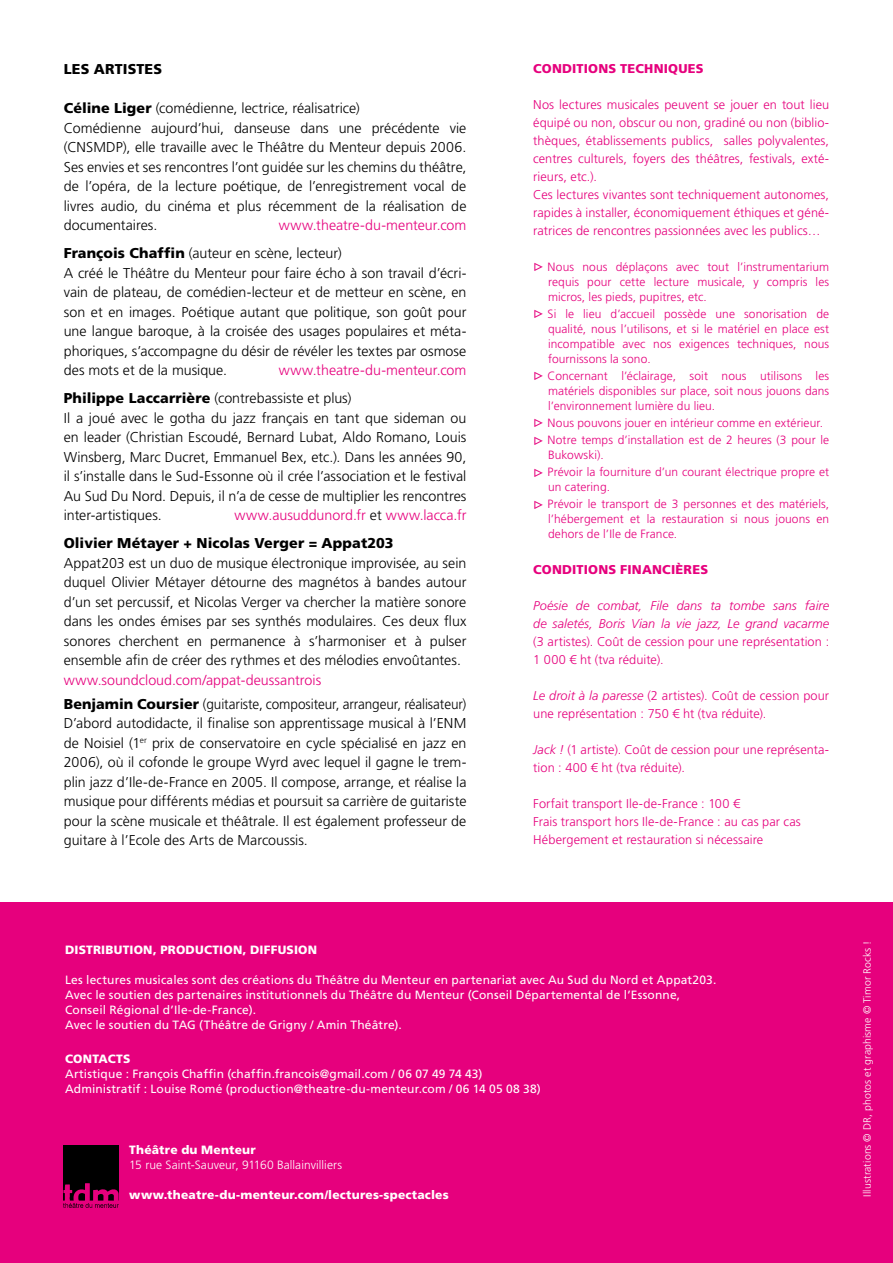
<style>
.page{position:relative;width:893px;height:1263px;background:#fff}
.page>*{position:absolute;margin:0;border:0;box-sizing:border-box;transform-origin:0 0}
.t1{font:300 14.25px/19.5px "Frutiger LT Std";color:#000;text-align:justify}
.t2{font:300 14.25px/28px "Frutiger LT Std";color:#e6007d}
.t3{font:300 14.25px/23.9px "Frutiger LT Std";color:#000;scale:.95 1}
.t4{font:900 14.25px/28px "Frutiger LT Std";letter-spacing:.01em;color:#000}
.t5{font:300 12.75px/18px "Frutiger LT Std";letter-spacing:.005em;color:#e6007d}
.t6{font:italic 300 12.75px/18px "Frutiger LT Std";letter-spacing:.005em;color:#e6007d}
.t7{font:900 12.75px "Frutiger LT Std";letter-spacing:.015em;color:#e6007d}
.t8{font:300 12px/15px "Frutiger LT Std";letter-spacing:.005em;color:#e6007d;text-align:justify}
.t9{font:12px/15px "Frutiger LT Std";letter-spacing:.01em;color:#fff}
.t10{font:900 12px "Frutiger LT Std";letter-spacing:.015em;color:#fff}
.t11{font:300 12px "Frutiger LT Std";letter-spacing:.005em;color:#fff}
.t12{font:300 10.5px "Frutiger LT Std";letter-spacing:.01em;color:#fff}
.s1{font-weight:900}
.s2{font-weight:900;color:#000}
.s3{color:#000}
.s4{font-weight:300;color:#e6007d}
.s5{font-weight:300}
.s6{color:#e6007d}
.s7{font-style:italic}
</style>
<div class="page">
<div style="left:0;top:903px;width:893px;height:360px;background:#e6007d"></div>
<img style="left:64px;top:1146px;width:54px;height:62px">
<p class="t4" style="left:64px;top:55px;width:100px">LES ARTISTES</p>
<p class="t1" style="left:64px;top:99px;width:404px;text-align:left"><span class="s1">Céline Liger</span> (comédienne, lectrice, réalisatrice)<br>Comédienne aujourd’hui, danseuse dans une précédente vie (CNSMDP), elle travaille avec le Théâtre du Menteur depuis 2006.<br>Ses envies et ses rencontres l’ont guidée sur les chemins du théâtre, de l’opéra, de la lecture poétique, de l’enregistrement vocal de livres audio, du cinéma et plus récemment de la réalisation de documentaires.</p>
<p class="t2" style="left:64px;top:212px;width:404px;text-indent:215px">www.theatre-du-menteur.com<br><span class="s2">François Chaffin</span> <span class="s3">(auteur en scène, lecteur)</span></p>
<p class="t1" style="left:64px;top:263px;width:404px">A créé le Théâtre du Menteur pour faire écho à son travail d’écri&shy;vain de plateau, de comédien-lecteur et de metteur en scène, en son et en images. Poétique autant que politique, son goût pour une langue baroque, à la croisée des usages populaires et méta&shy;phoriques, s’accompagne du désir de révéler les textes par osmose des mots et de la musique.</p>
<p class="t2" style="left:64px;top:357px;width:404px;text-indent:215px">www.theatre-du-menteur.com<br><span class="s2">Philippe Laccarrière</span> <span class="s3">(contrebassiste et plus)</span></p>
<p class="t1" style="left:64px;top:408px;width:404px">Il a joué avec le gotha du jazz français en tant que sideman ou en leader (Christian Escoudé, Bernard Lubat, Aldo Romano, Louis Winsberg, Marc Ducret, Emmanuel Bex, etc.). Dans les années 90, il s’installe dans le Sud-Essonne où il crée l’association et le festival Au Sud Du Nord. Depuis, il n’a de cesse de multiplier les rencontres inter-artistiques.</p>
<p class="t4" style="left:64px;top:501px;width:404px;text-indent:171px"><span class="s4">www.ausuddunord.fr</span> <span class="s5">et</span> <span class="s4">www.lacca.fr<br></span>Olivier Métayer + Nicolas Verger = Appat203</p>
<p class="t1" style="left:64px;top:553px;width:404px">Appat203 est un duo de musique électronique improvisée, au sein duquel Olivier Métayer détourne des magnétos à bandes autour d’un set percussif, et Nicolas Verger va chercher la matière sonore dans les ondes émises par ses synthés modulaires. Ces deux flux sonores cherchent en permanence à s’harmoniser et à pulser ensemble afin de créer des rythmes et des mélodies envoûtantes.</p>
<p class="t3" style="left:64px;top:668px;width:425px"><span class="s6">www.soundcloud.com/appat-deussantrois<br></span><span class="s1">Benjamin Coursier</span> (guitariste, compositeur, arrangeur, réalisateur)</p>
<p class="t1" style="left:64px;top:714px;width:404px">D’abord autodidacte, il finalise son apprentissage musical à l’ENM de Noisiel (1<sup>er</sup> prix de conservatoire en cycle spécialisé en jazz en 2006), où il cofonde le groupe Wyrd avec lequel il gagne le trem&shy;plin jazz d’Ile-de-France en 2005. Il compose, arrange, et réalise la musique pour différents médias et poursuit sa carrière de guitariste pour la scène musicale et théâtrale. Il est également professeur de guitare à l’Ecole des Arts de Marcoussis.</p>
<p class="t7" style="left:533px;top:61px;width:172px">CONDITIONS TECHNIQUES</p>
<p class="t5" style="left:533px;top:96px;width:297px">Nos lectures musicales peuvent se jouer en tout lieu équipé ou non, obscur ou non, gradiné ou non (biblio&shy;thèques, établissements publics, salles polyvalentes, centres culturels, foyers des théâtres, festivals, exté&shy;rieurs, etc.).<br>Ces lectures vivantes sont techniquement autonomes, rapides à installer, économiquement éthiques et géné&shy;ratrices de rencontres passionnées avec les publics…</p>
<p class="t8" style="left:548px;top:259px;width:283px;text-indent:-15px">✓ Nous nous déplaçons avec tout l’instrumentarium requis pour cette lecture musicale, y compris les micros, les pieds, pupitres, etc.</p>
<p class="t8" style="left:548px;top:306px;width:283px;text-indent:-15px">✓ Si le lieu d’accueil possède une sonorisation de qualité, nous l’utilisons, et si le matériel en place est incompatible avec nos exigences techniques, nous fournissons la sono.</p>
<p class="t8" style="left:548px;top:368px;width:283px;text-indent:-15px">✓ Concernant l’éclairage, soit nous utilisons les matériels disponibles sur place, soit nous jouons dans l’environnement lumière du lieu.</p>
<p class="t8" style="left:533px;top:415px;width:291px">✓ Nous pouvons jouer en intérieur comme en extérieur.</p>
<p class="t8" style="left:548px;top:433px;width:283px;text-indent:-15px">✓ Notre temps d’installation est de 2 heures (3 pour le<br>Bukowski).</p>
<p class="t8" style="left:548px;top:465px;width:283px;text-indent:-15px">✓ Prévoir la fourniture d’un courant électrique propre et un catering.</p>
<p class="t8" style="left:548px;top:497px;width:283px;text-indent:-15px">✓ Prévoir le transport de 3 personnes et des matériels, l’hébergement et la restauration si nous jouons en dehors de l’Ile de France.</p>
<p class="t7" style="left:533px;top:562px;width:176px">CONDITIONS FINANCIÈRES</p>
<p class="t6" style="left:533px;top:597px;width:297px">Poésie de combat, File dans ta tombe sans faire de saletés, Boris Vian la vie jazz, Le grand vacarme</p>
<p class="t5" style="left:533px;top:633px;width:297px">(3 artistes). Coût de cession pour une représentation :<br>1 000 € ht (tva réduite).</p>
<p class="t5" style="left:533px;top:687px;width:297px"><span class="s7">Le droit à la paresse</span> (2 artistes). Coût de cession pour une représentation : 750 € ht (tva réduite).</p>
<p class="t5" style="left:533px;top:741px;width:297px"><span class="s7">Jack !</span> (1 artiste). Coût de cession pour une représenta&shy;tion : 400 € ht (tva réduite).</p>
<p class="t5" style="left:533px;top:795px;width:269px">Forfait transport Ile-de-France : 100 €<br>Frais transport hors Ile-de-France : au cas par cas<br>Hébergement et restauration si nécessaire</p>
<p class="t10" style="left:65px;top:942px;width:254px">DISTRIBUTION, PRODUCTION, DIFFUSION</p>
<p class="t9" style="left:65px;top:972px;width:653px">Les lectures musicales sont des créations du Théâtre du Menteur en partenariat avec Au Sud du Nord et Appat203.<br>Avec le soutien des partenaires institutionnels du Théâtre du Menteur (Conseil Départemental de l’Essonne, Conseil Régional d’Ile-de-France).<br>Avec le soutien du TAG (Théâtre de Grigny / Amin Théâtre).</p>
<p class="t10" style="left:65px;top:1052px;width:67px">CONTACTS</p>
<p class="t9" style="left:65px;top:1067px;width:477px">Artistique : François Chaffin (chaffin.francois@gmail.com / 06 07 49 74 43)<br>Administratif : Louise Romé (production@theatre-du-menteur.com / 06 14 05 08 38)</p>
<p class="t10" style="left:129px;top:1143px;width:128px">Théâtre du Menteur</p>
<p class="t11" style="left:129px;top:1158px;width:214px">15 rue Saint-Sauveur, 91160 Ballainvilliers</p>
<p class="t10" style="left:129px;top:1188px;width:321px">www.theatre-du-menteur.com/lectures-spectacles</p>
<p class="t12" style="left:861px;top:1196px;width:258px;rotate:-90deg">Illustrations © DR, photos et graphisme © Timor Rocks !</p>
</div>
